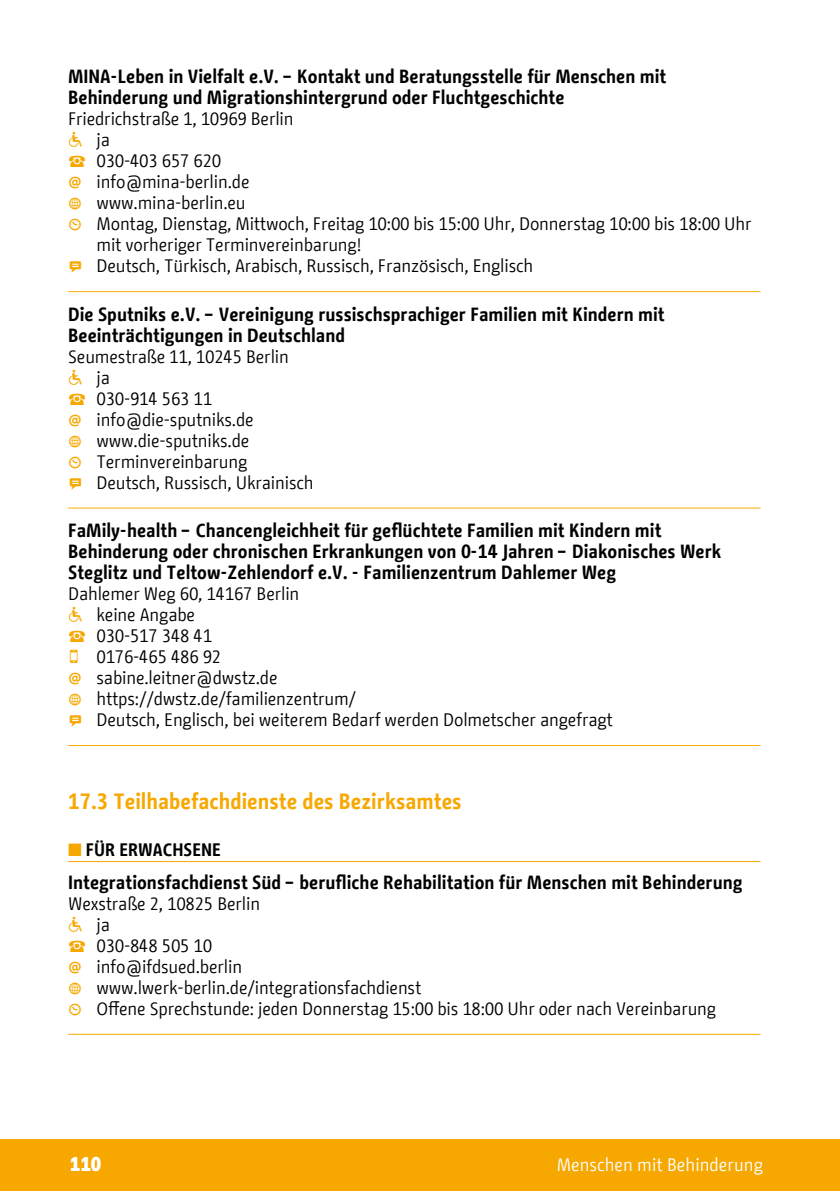
<style>
.page{position:relative;width:840px;height:1191px;background:#fff}
.page>*{position:absolute;margin:0;border:0;box-sizing:border-box;transform-origin:0 0}
._1_1{font:700 22px "BMF Change";color:#f7a800}
.t1{font:900 20px "BMF Change";color:#fff}
.Institution{font:700 19px/21px "BMF Change";color:#000}
.grundtext{font:18px/21px "BMF Change";letter-spacing:-.01em;color:#000}
.t2{font:18px "BMF Change";color:#fff}
.Anbieter{font:700 18px "BMF Change";color:#000}
.s1{font-family:"Bundesbahn Pi One";font-size:19px;color:#f7a800}
.s2{font-family:"European Pi One";color:#f7a800}
.s3{font-family:"Modern Pictograms";color:#f7a800}
.s4{font-family:"Modern Pictograms";font-size:20px;color:#f7a800}
.s5{color:#f7a800}
</style>
<div class="page">
<div style="left:0;top:1140px;width:839px;height:51px;background:#f7a800"></div>
<hr style="left:68px;top:291px;width:692px;height:1px;background:#f7a800">
<hr style="left:68px;top:507px;width:692px;height:1px;background:#f7a800">
<hr style="left:68px;top:745px;width:692px;height:1px;background:#f7a800">
<hr style="left:68px;top:861px;width:692px;height:1px;background:#f7a800">
<hr style="left:68px;top:1033px;width:692px;height:1px;background:#f7a800">
<p class="Institution" style="left:68px;top:66px;width:599px">MINA-Leben in Vielfalt e.V. – Kontakt und Beratungsstelle für Menschen mit<br>Behinderung und Migrationshintergrund oder Fluchtgeschichte</p>
<p class="grundtext" style="left:68px;top:108px;width:227px">Friedrichstraße 1, 10969 Berlin</p>
<p class="grundtext" style="left:68px;top:129px;width:43px"><span class="s1">-</span> ja</p>
<p class="grundtext" style="left:68px;top:150px;width:155px"><span class="s2">Z</span> 030-403 657 620</p>
<p class="grundtext" style="left:68px;top:171px;width:183px"><span class="s3">@</span> info@mina-berlin.de</p>
<p class="grundtext" style="left:68px;top:192px;width:179px"><span class="s3">W</span> www.mina-berlin.eu</p>
<p class="grundtext" style="left:96px;top:213px;width:656px;text-indent:-28px"><span class="s3">{</span> Montag, Dienstag, Mittwoch, Freitag 10:00 bis 15:00 Uhr, Donnerstag 10:00 bis 18:00 Uhr mit vorheriger Terminvereinbarung!</p>
<p class="grundtext" style="left:68px;top:255px;width:466px"><span class="s3">B</span> Deutsch, Türkisch, Arabisch, Russisch, Französisch, Englisch</p>
<p class="Institution" style="left:68px;top:303px;width:598px">Die Sputniks e.V. – Vereinigung russischsprachiger Familien mit Kindern mit<br>Beeinträchtigungen in Deutschland</p>
<p class="grundtext" style="left:68px;top:346px;width:222px">Seumestraße 11, 10245 Berlin</p>
<p class="grundtext" style="left:68px;top:367px;width:43px"><span class="s1">-</span> ja</p>
<p class="grundtext" style="left:68px;top:388px;width:145px"><span class="s2">Z</span> 030-914 563 11</p>
<p class="grundtext" style="left:68px;top:409px;width:187px"><span class="s3">@</span> info@die-sputniks.de</p>
<p class="grundtext" style="left:68px;top:430px;width:183px"><span class="s3">W</span> www.die-sputniks.de</p>
<p class="grundtext" style="left:68px;top:451px;width:181px"><span class="s3">{</span> Terminvereinbarung</p>
<p class="grundtext" style="left:68px;top:472px;width:247px"><span class="s3">B</span> Deutsch, Russisch, Ukrainisch</p>
<p class="Institution" style="left:68px;top:520px;width:654px">FaMily-health – Chancengleichheit für geflüchtete Familien mit Kindern mit<br>Behinderung oder chronischen Erkrankungen von 0-14 Jahren – Diakonisches Werk<br>Steglitz und Teltow-Zehlendorf e.V. - Familienzentrum Dahlemer Weg</p>
<p class="grundtext" style="left:68px;top:583px;width:233px">Dahlemer Weg 60, 14167 Berlin</p>
<p class="grundtext" style="left:68px;top:604px;width:129px"><span class="s1">-</span> keine Angabe</p>
<p class="grundtext" style="left:68px;top:625px;width:145px"><span class="s2">Z</span> 030-517 348 41</p>
<p class="grundtext" style="left:68px;top:646px;width:155px"><span class="s4">O</span> 0176-465 486 92</p>
<p class="grundtext" style="left:68px;top:667px;width:211px"><span class="s3">@</span> sabine.leitner@dwstz.de</p>
<p class="grundtext" style="left:68px;top:688px;width:289px"><span class="s3">W</span> https://dwstz.de/familienzentrum/</p>
<p class="grundtext" style="left:68px;top:709px;width:546px"><span class="s3">B</span> Deutsch, Englisch, bei weiterem Bedarf werden Dolmetscher angefragt</p>
<p class="_1_1" style="left:68px;top:785px;width:395px">17.3 Teilhabefachdienste des Bezirksamtes</p>
<p class="Anbieter" style="left:68px;top:837px;width:154px"><span class="s5">■</span> FÜR ERWACHSENE</p>
<p class="Institution" style="left:68px;top:872px;width:675px">Integrationsfachdienst Süd – berufliche Rehabilitation für Menschen mit Behinderung</p>
<p class="grundtext" style="left:68px;top:893px;width:193px">Wexstraße 2, 10825 Berlin</p>
<p class="grundtext" style="left:68px;top:914px;width:43px"><span class="s1">-</span> ja</p>
<p class="grundtext" style="left:68px;top:935px;width:145px"><span class="s2">Z</span> 030-848 505 10</p>
<p class="grundtext" style="left:68px;top:956px;width:175px"><span class="s3">@</span> info@ifdsued.berlin</p>
<p class="grundtext" style="left:68px;top:977px;width:354px"><span class="s3">W</span> www.lwerk-berlin.de/integrationsfachdienst</p>
<p class="grundtext" style="left:68px;top:998px;width:649px"><span class="s3">{</span> Offene Sprechstunde: jeden Donnerstag 15:00 bis 18:00 Uhr oder nach Vereinbarung</p>
<p class="t1" style="left:70px;top:1150px;width:33px">110</p>
<p class="t2" style="left:556px;top:1152px;width:208px">Menschen mit Behinderung</p>
</div>
